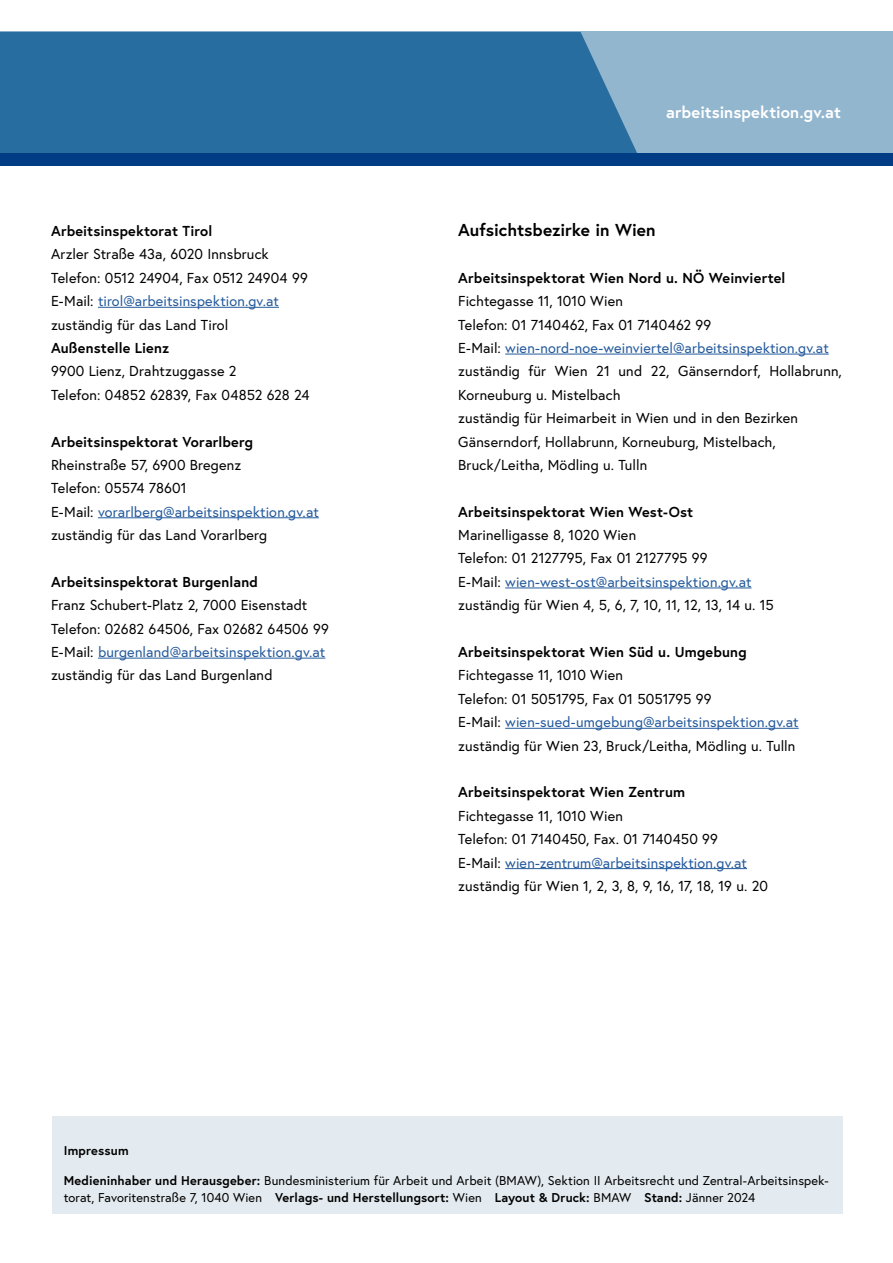
<style>
.page{position:relative;width:893px;height:1263px;background:#fff}
.page>*{position:absolute;margin:0;border:0;box-sizing:border-box;transform-origin:0 0}
.Merkblatt_h1_ohne_Nummerierung{font:700 17.25px "Europa Austria";color:#000}
.t1{font:700 16.5px "Europa Austria";letter-spacing:.005em;color:#fff}
.Merkblatt_p{font:14.4px/23.4px "Europa Austria";letter-spacing:.01em;color:#000}
.Merkblatt_p_Abstand_danach{font:14.4px/23.4px "Europa Austria";letter-spacing:.01em;color:#000}
.Merkblatt_p-2{font:14.4px "Europa Austria";letter-spacing:.01em;color:#245a9c}
.Merkblatt_h2_ohne_Nummerierung{font:700 14.4px "Europa Austria";letter-spacing:.01em;color:#000}
.Merkblatt_p-3{font:700 14.4px "Europa Austria";letter-spacing:.01em;color:#000}
.t2{font:12.75px/17.5px "Europa Austria";letter-spacing:.01em;color:#000}
.t3{font:700 12.75px "Europa Austria";letter-spacing:.015em;color:#000}
.s1{color:#000}
.s2{font-weight:700}
</style>
<div class="page">
<div style="left:0;top:32px;width:893px;height:121px;background:#93b6cf"></div>
<div style="left:0;top:32px;width:637px;height:121px;background:#276da0"></div>
<div style="left:52px;top:1116px;width:791px;height:98px;background:#e4ebf0"></div>
<div style="left:0;top:153px;width:893px;height:13px;background:#003d84"></div>
<hr style="left:98px;top:307px;width:181px;height:1px;background:#245a9c">
<hr style="left:98px;top:517px;width:221px;height:1px;background:#245a9c">
<hr style="left:98px;top:658px;width:227px;height:1px;background:#245a9c">
<hr style="left:505px;top:354px;width:324px;height:1px;background:#245a9c">
<hr style="left:505px;top:588px;width:246px;height:1px;background:#245a9c">
<hr style="left:505px;top:728px;width:294px;height:1px;background:#245a9c">
<hr style="left:505px;top:868px;width:242px;height:1px;background:#245a9c">
<p class="Merkblatt_h2_ohne_Nummerierung" style="left:51px;top:221px;width:163px">Arbeitsinspektorat Tirol</p>
<p class="Merkblatt_p" style="left:51px;top:242px;width:219px">Arzler Straße 43a, 6020 Innsbruck</p>
<p class="Merkblatt_p" style="left:51px;top:266px;width:258px">Telefon: 0512 24904, Fax 0512 24904 99</p>
<p class="Merkblatt_p-2" style="left:51px;top:292px;width:229px"><span class="s1">E-Mail:</span> tirol@arbeitsinspektion.gv.at</p>
<p class="Merkblatt_p" style="left:51px;top:313px;width:179px">zuständig für das Land Tirol</p>
<p class="Merkblatt_p-3" style="left:51px;top:338px;width:120px">Außenstelle Lienz</p>
<p class="Merkblatt_p" style="left:51px;top:359px;width:187px">9900 Lienz, Drahtzuggasse 2</p>
<p class="Merkblatt_p_Abstand_danach" style="left:51px;top:383px;width:260px">Telefon: 04852 62839, Fax 04852 628 24</p>
<p class="Merkblatt_h2_ohne_Nummerierung" style="left:51px;top:432px;width:204px">Arbeitsinspektorat Vorarlberg</p>
<p class="Merkblatt_p" style="left:51px;top:453px;width:192px">Rheinstraße 57, 6900 Bregenz</p>
<p class="Merkblatt_p" style="left:51px;top:476px;width:137px">Telefon: 05574 78601</p>
<p class="Merkblatt_p-2" style="left:51px;top:502px;width:269px"><span class="s1">E-Mail:</span> vorarlberg@arbeitsinspektion.gv.at</p>
<p class="Merkblatt_p_Abstand_danach" style="left:51px;top:523px;width:218px">zuständig für das Land Vorarlberg</p>
<p class="Merkblatt_h2_ohne_Nummerierung" style="left:51px;top:572px;width:208px">Arbeitsinspektorat Burgenland</p>
<p class="Merkblatt_p" style="left:51px;top:593px;width:258px">Franz Schubert-Platz 2, 7000 Eisenstadt</p>
<p class="Merkblatt_p" style="left:51px;top:617px;width:279px">Telefon: 02682 64506, Fax 02682 64506 99</p>
<p class="Merkblatt_p-2" style="left:51px;top:643px;width:276px"><span class="s1">E-Mail:</span> burgenland@arbeitsinspektion.gv.at</p>
<p class="Merkblatt_p_Abstand_danach" style="left:51px;top:663px;width:223px">zuständig für das Land Burgenland</p>
<p class="t1" style="left:666px;top:101px;width:176px">arbeitsinspektion.gv.at</p>
<h1 class="Merkblatt_h1_ohne_Nummerierung" style="left:458px;top:218px;width:199px">Aufsichtsbezirke in Wien</h1>
<p class="Merkblatt_h2_ohne_Nummerierung" style="left:458px;top:268px;width:329px">Arbeitsinspektorat Wien Nord u. NÖ Weinviertel</p>
<p class="Merkblatt_p" style="left:458px;top:289px;width:166px">Fichtegasse 11, 1010 Wien</p>
<p class="Merkblatt_p" style="left:458px;top:313px;width:255px">Telefon: 01 7140462, Fax 01 7140462 99</p>
<p class="Merkblatt_p-2" style="left:458px;top:339px;width:372px"><span class="s1">E-Mail:</span> wien-nord-noe-weinviertel@arbeitsinspektion.gv.at</p>
<p class="Merkblatt_p" style="left:458px;top:359px;width:385px">zuständig für Wien 21 und 22, Gänserndorf, Hollabrunn,<br>Korneuburg u. Mistelbach</p>
<p class="Merkblatt_p_Abstand_danach" style="left:458px;top:406px;width:341px">zuständig für Heimarbeit in Wien und in den Bezirken<br>Gänserndorf, Hollabrunn, Korneuburg, Mistelbach,<br>Bruck/Leitha, Mödling u. Tulln</p>
<p class="Merkblatt_h2_ohne_Nummerierung" style="left:458px;top:502px;width:236px">Arbeitsinspektorat Wien West-Ost</p>
<p class="Merkblatt_p" style="left:458px;top:523px;width:180px">Marinelligasse 8, 1020 Wien</p>
<p class="Merkblatt_p" style="left:458px;top:546px;width:251px">Telefon: 01 2127795, Fax 01 2127795 99</p>
<p class="Merkblatt_p-2" style="left:458px;top:573px;width:295px"><span class="s1">E-Mail:</span> wien-west-ost@arbeitsinspektion.gv.at</p>
<p class="Merkblatt_p_Abstand_danach" style="left:458px;top:593px;width:317px">zuständig für Wien 4, 5, 6, 7, 10, 11, 12, 13, 14 u. 15</p>
<p class="Merkblatt_h2_ohne_Nummerierung" style="left:458px;top:642px;width:290px">Arbeitsinspektorat Wien Süd u. Umgebung</p>
<p class="Merkblatt_p" style="left:458px;top:663px;width:166px">Fichtegasse 11, 1010 Wien</p>
<p class="Merkblatt_p" style="left:458px;top:687px;width:255px">Telefon: 01 5051795, Fax 01 5051795 99</p>
<p class="Merkblatt_p-2" style="left:458px;top:713px;width:342px"><span class="s1">E-Mail:</span> wien-sued-umgebung@arbeitsinspektion.gv.at</p>
<p class="Merkblatt_p_Abstand_danach" style="left:458px;top:733px;width:339px">zuständig für Wien 23, Bruck/Leitha, Mödling u. Tulln</p>
<p class="Merkblatt_h2_ohne_Nummerierung" style="left:458px;top:782px;width:228px">Arbeitsinspektorat Wien Zentrum</p>
<p class="Merkblatt_p" style="left:458px;top:804px;width:166px">Fichtegasse 11, 1010 Wien</p>
<p class="Merkblatt_p" style="left:458px;top:827px;width:261px">Telefon: 01 7140450, Fax. 01 7140450 99</p>
<p class="Merkblatt_p-2" style="left:458px;top:853px;width:290px"><span class="s1">E-Mail:</span> wien-zentrum@arbeitsinspektion.gv.at</p>
<p class="Merkblatt_p_Abstand_danach" style="left:458px;top:874px;width:311px">zuständig für Wien 1, 2, 3, 8, 9, 16, 17, 18, 19 u. 20</p>
<p class="t3" style="left:64px;top:1142px;width:67px">Impressum</p>
<p class="t2" style="left:64px;top:1171px;width:766px"><span class="s2">Medieninhaber und Herausgeber:</span> Bundesministerium für Arbeit und Arbeit (BMAW), Sektion II Arbeitsrecht und Zentral-Arbeitsinspek&shy;torat, Favoritenstraße 7, 1040 Wien <span class="s2">Verlags- und Herstellungsort:</span> Wien <span class="s2">Layout &amp; Druck:</span> BMAW <span class="s2">Stand:</span> Jänner 2024</p>
</div>
